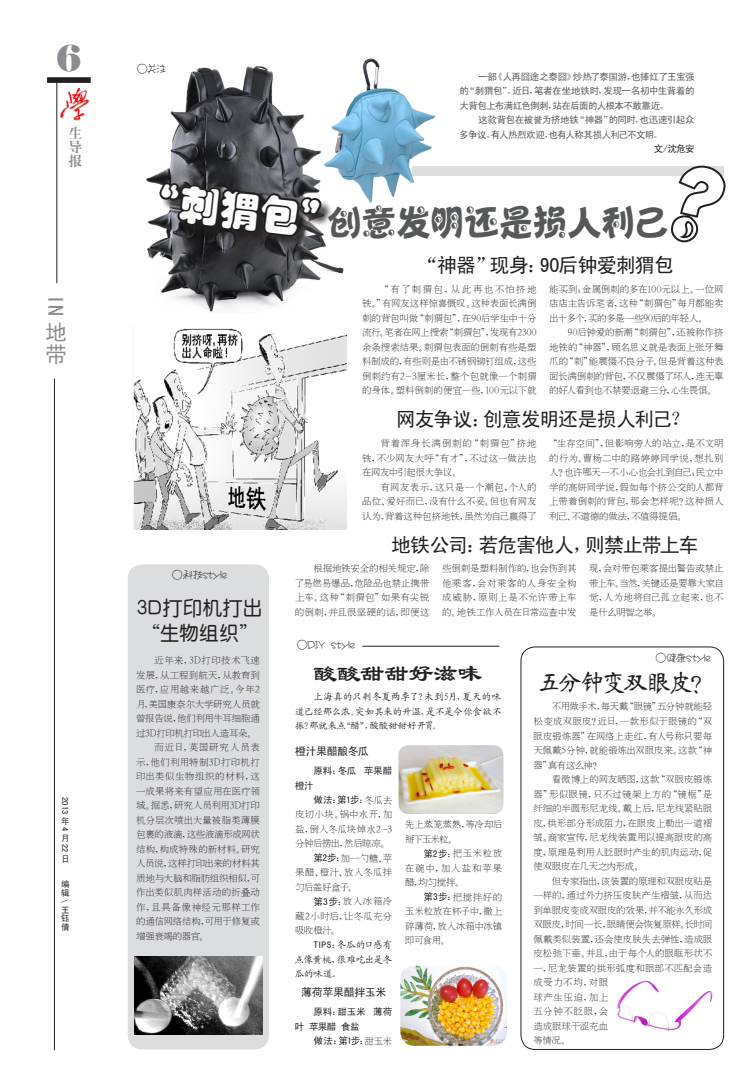
<style>
.page{position:relative;width:752px;height:1092px;background:#fff}
.page>*{position:absolute;margin:0;border:0;box-sizing:border-box;transform-origin:0 0}
.t1{font:41px "H Yo 1 gj";color:#fff}
.t2{font:36px "H Yo 3 gj";letter-spacing:-.05em;color:#57585a}
.t3{font:36px "Elephant";color:#8a8c8f}
.t4{font:25px "H Yh 4 gj";letter-spacing:-.115em;color:#231f20}
.t5{font:25px "H Yf 1 gj";letter-spacing:-.03em;color:#231f20}
.t6{font:22px/22px "Sim Hei";color:#8a8c8f}
.t7{font:20px "Sim Hei";letter-spacing:-.055em;color:#231f20}
.t8{font:20px/25px "H Ye 3 gj";color:#231f20}
.t9{font:14px/14px "H Ya 4 gj";color:#8a8c8f;text-align:justify}
.t10{font:11px "H Yg 3 gj";letter-spacing:-.045em;color:#231f20}
.t11{font:11px "Sim Hei";letter-spacing:-.035em;color:#231f20}
.t12{font:9.5px/14.5px "H Ya 2 gj";letter-spacing:-.01em;color:#231f20;text-align:justify}
.t13{font:9.5px/14.5px "Sim Hei";letter-spacing:-.05em;color:#57585a;text-align:justify}
.t14{font:9.5px/14.5px "Kai Ti GB2312";letter-spacing:-.01em;color:#231f20;text-align:justify}
.t15{font:9.5px/14.5px "H Ya 2 gj";letter-spacing:-.035em;color:#231f20}
.t16{font:9.5px/14.5px "Sim Hei";letter-spacing:-.025em;color:#231f20}
.t17{font:9.5px "H Ya 2 gj";letter-spacing:-.04em;color:#231f20}
.t18{font:9.5px "H Ya 2 gj";letter-spacing:.025em;color:#231f20}
.t19{font:9.5px "H Ya 2 gj";letter-spacing:.04em;color:#231f20}
.t20{font:9.5px "H Ya 2 gj";letter-spacing:.06em;color:#231f20}
.t21{font:9.5px "H Ya 2 gj";letter-spacing:.01em;color:#231f20}
.t22{font:9.5px "H Ya 2 gj";letter-spacing:.055em;color:#231f20}
.t23{font:9.5px "H Ya 2 gj";letter-spacing:.045em;color:#231f20}
.t24{font:9.5px "H Ya 2 gj";letter-spacing:.05em;color:#231f20}
.t25{font:9.5px "H Ya 2 gj";letter-spacing:.075em;color:#231f20}
.t26{font:8.5px/8.5px "Sim Hei";color:#231f20}
.s1{font-family:"H Ya 2 gj"}
.s2{font-family:"Sim Hei"}
</style>
<div class="page">
<div style="left:128px;top:564px;width:141px;height:485px;background:#dcdddf;border-radius:14px"></div>
<img style="left:146px;top:66px;width:198px;height:246px">
<hr style="left:56px;top:82px;width:1px;height:201px;background:#231f20">
<div style="left:47px;top:77px;width:44px;height:6px;background:#231f20"></div>
<img style="left:60px;top:89px;width:30px;height:32px">
<hr style="left:54px;top:378px;width:1px;height:672px;background:#231f20">
<img style="left:324px;top:58px;width:111px;height:148px">
<img style="left:133px;top:328px;width:213px;height:201px">
<img style="left:134px;top:956px;width:128px;height:78px">
<img style="left:400px;top:965px;width:106px;height:80px">
<img style="left:398px;top:745px;width:105px;height:69px">
<img style="left:617px;top:980px;width:96px;height:51px">
<div style="left:412px;top:166px;width:311px;height:10px;background:#dcdddf"></div>
<hr style="left:362px;top:646px;width:137px;height:1px;background:#231f20">
<div style="left:520px;top:646px;width:203px;height:403px;border:1px solid #231f20;border-radius:14px"></div>
<div style="left:161px;top:184px;width:172px;height:65px;background:#231f20;opacity:.75"></div>
<svg style="left:157px;top:143px;width:167px;height:132px;background:#525255"></svg>
<svg style="left:671px;top:165px;width:55px;height:78px"></svg>
<h2 class="t3" style="left:56px;top:35px;width:27px">6</h2>
<h3 class="t9" style="left:68px;top:125px;width:15px">生导报</h3>
<h3 class="t6" style="left:67px;top:294px;width:23px;rotate:90deg">IN</h3>
<h3 class="t6" style="left:45px;top:321px;width:22px">地带</h3>
<p class="t26" style="left:69px;top:797px;width:18px;rotate:90deg">2013</p>
<p class="t26" style="left:61px;top:816px;width:9px">年</p>
<p class="t26" style="left:69px;top:826px;width:6px;rotate:90deg">4</p>
<p class="t26" style="left:61px;top:833px;width:8px">月</p>
<p class="t26" style="left:69px;top:843px;width:10px;rotate:90deg">22</p>
<p class="t26" style="left:61px;top:854px;width:8px">日</p>
<p class="t26" style="left:61px;top:880px;width:10px">编辑</p>
<p class="t26" style="left:69px;top:899px;width:6px;rotate:90deg">\</p>
<p class="t26" style="left:61px;top:905px;width:10px;text-align:justify">王钰倩</p>
<p class="t10" style="left:137px;top:63px;width:32px">○关注</p>
<p class="t13" style="left:459px;top:69px;width:236px;text-indent:19px">一部《人再囧途之泰囧》炒热了泰国游，也捧红了王宝强的“刺猬包”。近日，笔者在坐地铁时，发现一名初中生背着的大背包上布满红色倒刺，站在后面的人根本不敢靠近。</p>
<p class="t13" style="left:459px;top:113px;width:236px;text-indent:19px">这款背包在被誉为挤地铁“神器”的同时，也迅速引起众多争议。有人热烈欢迎，也有人称其损人利己不文明。</p>
<p class="t16" style="left:653px;top:142px;width:42px">文/沈危安</p>
<h1 class="t1" style="left:140px;top:179px;width:204px;rotate:6deg">“刺猬包”</h1>
<h2 class="t2" style="left:327px;top:204px;width:343px">创意发明还是损人利己</h2>
<h3 class="t7" style="left:418px;top:255px;width:256px">“神器”现身：90后钟爱刺猬包</h3>
<p class="t12" style="left:362px;top:282px;width:176px;text-indent:17px">“有了刺猬包，从此再也不怕挤地铁。”有网友这样惊喜慨叹。这种表面长满倒刺的背包叫做“刺猬包”，在90后学生中十分流行。笔者在网上搜索“刺猬包”，发现有2300余条搜索结果。刺猬包表面的倒刺有些是塑料制成的，有些则是由不锈钢铆钉组成，这些倒刺约有2－3厘米长，整个包就像一个刺猬的身体。塑料倒刺的便宜一些，100元以下就</p>
<p class="t12" style="left:549px;top:282px;width:176px">能买到；金属倒刺的多在100元以上。一位网店店主告诉笔者，这种“刺猬包”每月都能卖出十多个，买的多是一些90后的年轻人。</p>
<p class="t12" style="left:549px;top:325px;width:176px;text-indent:18px">90后钟爱的新潮“刺猬包”，还被称作挤地铁的“神器”，顾名思义就是表面上张牙舞爪的“刺”能震慑不良分子。但是背着这种表面长满倒刺的背包，不仅震慑了坏人，连无辜的好人看到也不禁要退避三分，心生畏惧。</p>
<h3 class="t7" style="left:396px;top:408px;width:295px">网友争议：创意发明还是损人利己？</h3>
<p class="t12" style="left:362px;top:436px;width:176px;text-indent:18px">背着浑身长满倒刺的“刺猬包”挤地铁，不少网友大呼“有才”，不过这一做法也在网友中引起很大争议。</p>
<p class="t12" style="left:362px;top:480px;width:176px;text-indent:18px">有网友表示，这只是一个潮包，个人的品位、爱好而已，没有什么不妥。但也有网友认为，背着这种包挤地铁，虽然为自己赢得了</p>
<p class="t12" style="left:548px;top:436px;width:177px">“生存空间”，但影响旁人的站立，是不文明的行为。曹杨二中的路婷婷同学说，想扎别人？也许哪天一不小心也会扎到自己；民立中学的高妍同学说，假如每个挤公交的人都背上带着倒刺的背包，那会怎样呢？这种损人利己、不道德的做法，不值得提倡。</p>
<h3 class="t7" style="left:391px;top:534px;width:309px">地铁公司：若危害他人，则禁止带上车</h3>
<p class="t10" style="left:172px;top:569px;width:57px">○科技style</p>
<h3 class="t8" style="left:137px;top:595px;width:127px">3D打印机打出“生物组织”</h3>
<p class="t19" style="left:154px;top:655px;width:107px">近年来，3D打印技术飞速</p>
<p class="t12" style="left:136px;top:667px;width:125px">发展，从工程到航天，从教育到</p>
<p class="t20" style="left:136px;top:684px;width:125px">医疗，应用越来越广泛。今年2</p>
<p class="t15" style="left:136px;top:696px;width:125px">月，美国康奈尔大学研究人员就</p>
<p class="t15" style="left:136px;top:711px;width:125px">曾报告说，他们利用牛耳细胞通</p>
<p class="t15" style="left:136px;top:725px;width:122px">过3D打印机打印出人造耳朵。</p>
<p class="t25" style="left:154px;top:742px;width:107px">而近日，英国研究人员表</p>
<p class="t18" style="left:136px;top:757px;width:125px">示，他们利用特制3D打印机打</p>
<p class="t22" style="left:136px;top:771px;width:125px">印出类似生物组织的材料，这</p>
<p class="t12" style="left:136px;top:783px;width:125px">一成果将来有望应用在医疗领</p>
<p class="t12" style="left:136px;top:798px;width:125px">域。据悉，研究人员利用3D打印</p>
<p class="t12" style="left:136px;top:812px;width:125px">机分层次喷出大量被脂类薄膜</p>
<p class="t17" style="left:136px;top:829px;width:125px">包裹的液滴，这些液滴形成网状</p>
<p class="t21" style="left:136px;top:844px;width:125px">结构，构成特殊的新材料。研究</p>
<p class="t17" style="left:136px;top:858px;width:125px">人员说，这样打印出来的材料其</p>
<p class="t15" style="left:136px;top:870px;width:125px">质地与大脑和脂肪组织相似，可</p>
<p class="t12" style="left:136px;top:885px;width:125px">作出类似肌肉样活动的折叠动</p>
<p class="t23" style="left:136px;top:902px;width:125px">作，且具备像神经元那样工作</p>
<p class="t12" style="left:136px;top:914px;width:125px">的通信网络结构，可用于修复或</p>
<p class="t15" style="left:136px;top:928px;width:74px">增强衰竭的器官。</p>
<p class="t12" style="left:295px;top:561px;width:136px;text-indent:18px">根据地铁安全的相关规定，除了易燃易爆品，危险品也禁止携带上车。这种“刺猬包”如果有尖锐的倒刺，并且很坚硬的话，即便这</p>
<p class="t12" style="left:442px;top:561px;width:136px">些倒刺是塑料制作的，也会伤到其他乘客，会对乘客的人身安全构成威胁，原则上是不允许带上车的。地铁工作人员在日常巡查中发</p>
<p class="t12" style="left:589px;top:561px;width:136px">现，会对带包乘客提出警告或禁止带上车。当然，关键还是要靠大家自觉，人为地将自己孤立起来，也不是什么明智之举。</p>
<p class="t10" style="left:297px;top:638px;width:60px">○DIY style</p>
<h3 class="t5" style="left:312px;top:661px;width:171px">酸酸甜甜好滋味</h3>
<p class="t14" style="left:295px;top:689px;width:208px;text-indent:18px">上海真的只剩冬夏两季了？未到5月，夏天的味道已经那么浓。突如其来的升温，是不是令你食欲不振？那就来点“醋”，酸酸甜甜好开胃。</p>
<p class="t11" style="left:295px;top:746px;width:75px">橙汁果醋酿冬瓜</p>
<p class="t16" style="left:295px;top:763px;width:99px;text-indent:18px">原料：冬瓜 苹果醋橙汁</p>
<p class="t16" style="left:313px;top:792px;width:80px">做法：第1步：<span class="s1">冬瓜去</span></p>
<p class="t18" style="left:295px;top:809px;width:99px">皮切小块。锅中水开，加</p>
<p class="t12" style="left:295px;top:821px;width:99px">盐，倒入冬瓜块焯水2-3</p>
<p class="t17" style="left:295px;top:838px;width:96px">分钟后捞出，然后晾凉。</p>
<p class="t12" style="left:313px;top:850px;width:80px"><span class="s2">第2步：</span>加一勺糖、苹</p>
<p class="t24" style="left:295px;top:867px;width:99px">果醋、橙汁、放入冬瓜拌</p>
<p class="t12" style="left:295px;top:879px;width:63px">匀后盖好盒子。</p>
<p class="t12" style="left:313px;top:894px;width:80px"><span class="s2">第3步：</span>放入冰箱冷</p>
<p class="t19" style="left:295px;top:911px;width:99px">藏2小时后，让冬瓜充分</p>
<p class="t12" style="left:295px;top:923px;width:46px">吸收橙汁。</p>
<p class="t14" style="left:295px;top:937px;width:99px;text-indent:18px"><span class="s2">TIPS：</span>冬瓜的口感有点像黄桃，很难吃出是冬瓜的味道。</p>
<p class="t11" style="left:301px;top:986px;width:87px">薄荷苹果醋拌玉米</p>
<p class="t16" style="left:295px;top:1004px;width:99px;text-indent:18px">原料：甜玉米 薄荷叶 苹果醋 食盐</p>
<p class="t16" style="left:313px;top:1033px;width:80px">做法：第1步：<span class="s1">甜玉米</span></p>
<p class="t15" style="left:405px;top:817px;width:99px">先上蒸笼蒸熟，等冷却后掰下玉米粒。</p>
<p class="t12" style="left:405px;top:846px;width:99px;text-indent:18px"><span class="s2">第2步：</span>把玉米粒放在碗中，加入盐和苹果醋，均匀搅拌。</p>
<p class="t12" style="left:404px;top:889px;width:99px;text-indent:18px"><span class="s2">第3步：</span>把搅拌好的玉米粒放在杯子中，撒上碎薄荷，放入冰箱中冰镇即可食用。</p>
<p class="t10" style="left:655px;top:652px;width:57px">○健康style</p>
<h3 class="t4" style="left:536px;top:670px;width:180px">五分钟变双眼皮？</h3>
<p class="t12" style="left:533px;top:699px;width:180px;text-indent:19px">不用做手术，每天戴“眼镜”五分钟就能轻松变成双眼皮？近日，一款形似于眼镜的“双眼皮锻炼器”在网络上走红，有人号称只要每天佩戴5分钟，就能锻炼出双眼皮来。这款“神器”真有这么神？</p>
<p class="t12" style="left:533px;top:771px;width:180px;text-indent:18px">看微博上的网友晒图，这款“双眼皮锻炼器”形似眼镜，只不过镜架上方的“镜框”是纤细的半圆形尼龙线。戴上后，尼龙线紧贴眼皮，拱形部分形成阻力，在眼皮上勒出一道褶皱。商家宣传，尼龙线装置用以提高眼皮的高度，原理是利用人眨眼时产生的肌肉运动，促使双眼皮在几天之内形成。</p>
<p class="t12" style="left:533px;top:873px;width:180px;text-align:left;text-indent:19px">但专家指出，该装置的原理和双眼皮贴是一样的，通过外力挤压皮肤产生褶皱，从而达到单眼皮变成双眼皮的效果，并不能永久形成双眼皮，时间一长，眼睛便会恢复原样。长时间佩戴类似装置，还会使皮肤失去弹性，造成眼皮松弛下垂。并且，由于每个人的眼眶形状不一，尼龙装置的拱形弧度和眼部不匹配会造成受力不均，对眼<br>球产生压迫，加上<br>五分钟不眨眼，会<br>造成眼球干涩充血<br>等情况。</p>
</div>
